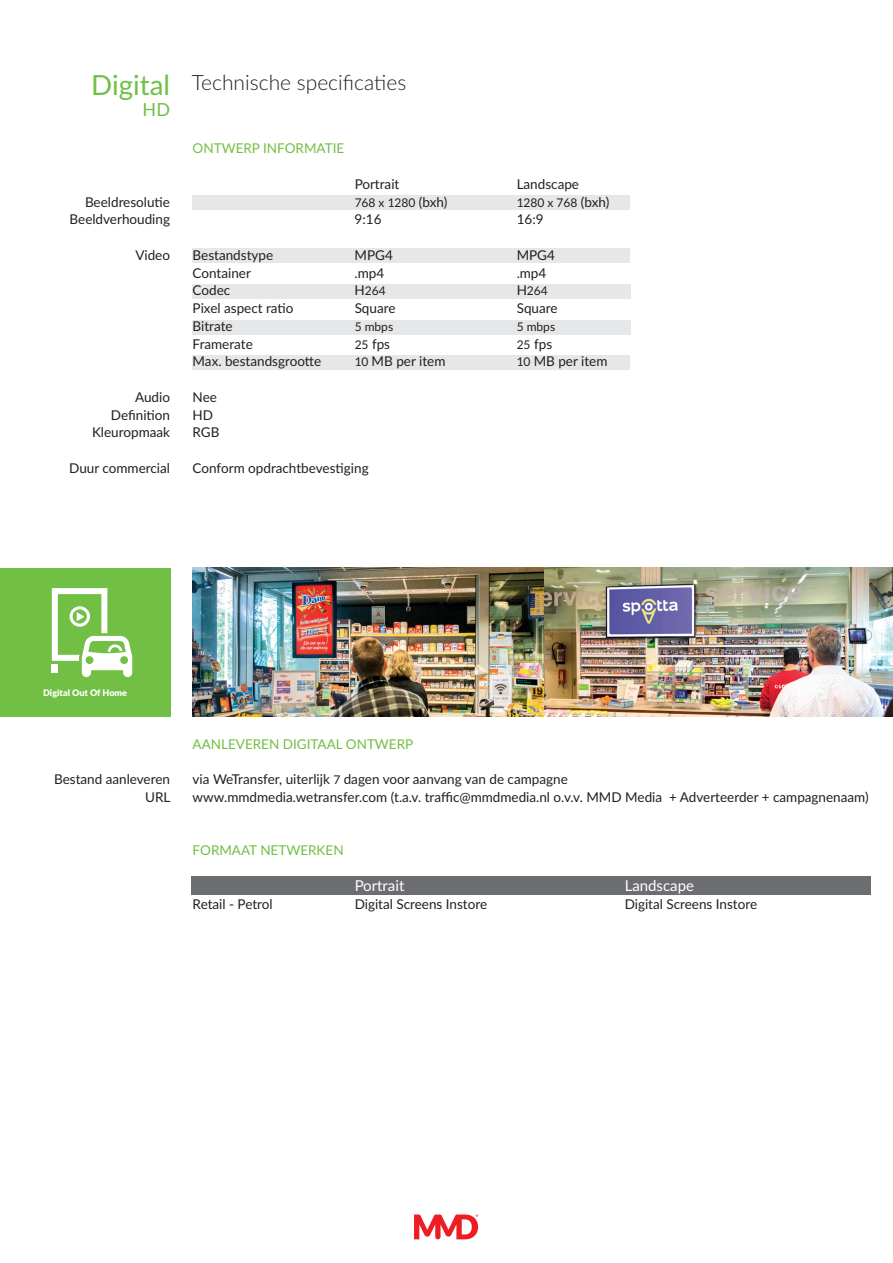
<style>
.page{position:relative;width:893px;height:1263px;background:#fff}
.page>*{position:absolute;margin:0;border:0;box-sizing:border-box;transform-origin:0 0}
.t1{font:27.75px "Lato";color:#71bf44}
.t2{font:300 21px "Lato";color:#231f20}
.t3{font:18px "Lato";color:#71bf44}
.t4{font:15px "Lato";color:#fff}
.t5{font:13.5px/17.7px "Lato";color:#231f20;text-align:right}
.t6{font:13.5px "Lato";color:#71bf44}
.t7{font:12px "Lato";color:#231f20}
.t8{font:900 9px "Lato";color:#fff}
.s1{font-size:13.5px}
.s2{font-size:12px}
</style>
<div class="page">
<div style="left:192px;top:195px;width:437px;height:15px;background:#e6e7e9"></div>
<div style="left:192px;top:248px;width:437px;height:15px;background:#e6e7e9"></div>
<div style="left:192px;top:284px;width:439px;height:14px;background:#e6e7e9"></div>
<div style="left:192px;top:320px;width:439px;height:15px;background:#e6e7e9"></div>
<div style="left:192px;top:355px;width:437px;height:15px;background:#e6e7e9"></div>
<div style="left:191px;top:876px;width:679px;height:19px;background:#6c6d70"></div>
<img style="left:193px;top:568px;width:700px;height:149px">
<div style="left:0;top:568px;width:170px;height:149px;background:#71bf44"></div>
<svg style="left:52px;top:588px;width:80px;height:89px"></svg>
<div style="left:70px;top:606px;width:20px;height:21px;border:3px solid #fff;border-radius:50%"></div>
<svg style="left:414px;top:1214px;width:64px;height:25px"></svg>
<h1 class="t1" style="left:91px;top:65px;width:80px">Digital</h1>
<h3 class="t3" style="left:143px;top:96px;width:29px">HD</h3>
<p class="t5" style="left:70px;top:192px;width:102px">Beeldresolutie<br>Beeldverhouding</p>
<p class="t5" style="left:135px;top:246px;width:36px">Video</p>
<p class="t5" style="left:92px;top:388px;width:80px">Audio<br>Definition<br>Kleuropmaak</p>
<p class="t5" style="left:69px;top:459px;width:102px">Duur commercial</p>
<h2 class="t2" style="left:192px;top:68px;width:216px">Technische specificaties</h2>
<p class="t6" style="left:193px;top:139px;width:153px">ONTWERP INFORMATIE</p>
<p class="t5" style="left:355px;top:174px;width:46px">Portrait</p>
<p class="t5" style="left:517px;top:174px;width:64px">Landscape</p>
<p class="t7" style="left:355px;top:194px;width:94px">768 x 1280 <span class="s1">(bxh)</span></p>
<p class="t7" style="left:517px;top:194px;width:94px">1280 x 768 <span class="s1">(bxh)</span></p>
<p class="t5" style="left:355px;top:210px;width:28px">9:16</p>
<p class="t5" style="left:517px;top:210px;width:28px">16:9</p>
<p class="t5" style="left:193px;top:245px;width:82px">Bestandstype</p>
<p class="t5" style="left:355px;top:245px;width:40px">MPG4</p>
<p class="t5" style="left:517px;top:245px;width:40px">MPG4</p>
<p class="t5" style="left:193px;top:263px;width:60px">Container</p>
<p class="t5" style="left:355px;top:263px;width:31px">.mp4</p>
<p class="t5" style="left:517px;top:263px;width:31px">.mp4</p>
<p class="t5" style="left:193px;top:281px;width:39px">Codec</p>
<p class="t7" style="left:355px;top:282px;width:33px"><span class="s1">H</span>264</p>
<p class="t7" style="left:517px;top:282px;width:33px"><span class="s1">H</span>264</p>
<p class="t5" style="left:193px;top:299px;width:102px">Pixel aspect ratio</p>
<p class="t5" style="left:355px;top:299px;width:42px">Square</p>
<p class="t5" style="left:517px;top:299px;width:42px">Square</p>
<p class="t5" style="left:193px;top:317px;width:42px">Bitrate</p>
<p class="t7" style="left:355px;top:318px;width:40px">5 mbps</p>
<p class="t7" style="left:517px;top:318px;width:40px">5 mbps</p>
<p class="t5" style="left:193px;top:334px;width:62px">Framerate</p>
<p class="t5" style="left:355px;top:334px;width:37px"><span class="s2">25</span> fps</p>
<p class="t5" style="left:517px;top:334px;width:37px"><span class="s2">25</span> fps</p>
<p class="t5" style="left:193px;top:352px;width:130px">Max. bestandsgrootte</p>
<p class="t5" style="left:355px;top:352px;width:92px"><span class="s2">10</span> MB per item</p>
<p class="t5" style="left:517px;top:352px;width:92px"><span class="s2">10</span> MB per item</p>
<p class="t5" style="left:193px;top:388px;width:28px;text-align:left">Nee<br>HD<br>RGB</p>
<p class="t5" style="left:193px;top:459px;width:178px">Conform opdrachtbevestiging</p>
<p class="t8" style="left:43px;top:686px;width:85px">Digital Out Of Home</p>
<p class="t5" style="left:54px;top:770px;width:118px">Bestand aanleveren<br>URL</p>
<p class="t6" style="left:193px;top:734px;width:222px">AANLEVEREN DIGITAAL ONTWERP</p>
<p class="t5" style="left:193px;top:770px;width:678px;text-align:left">via WeTransfer, uiterlijk <span class="s2">7</span> dagen voor aanvang van de campagne<br>www.mmdmedia.wetransfer.com (t.a.v. traffic@mmdmedia.nl o.v.v. MMD Media + Adverteerder + campagnenaam)</p>
<p class="t6" style="left:193px;top:841px;width:152px">FORMAAT NETWERKEN</p>
<p class="t4" style="left:355px;top:875px;width:51px">Portrait</p>
<p class="t4" style="left:625px;top:875px;width:71px">Landscape</p>
<p class="t5" style="left:193px;top:894px;width:82px">Retail - Petrol</p>
<p class="t5" style="left:355px;top:894px;width:134px">Digital Screens Instore</p>
<p class="t5" style="left:625px;top:894px;width:134px">Digital Screens Instore</p>
</div>
